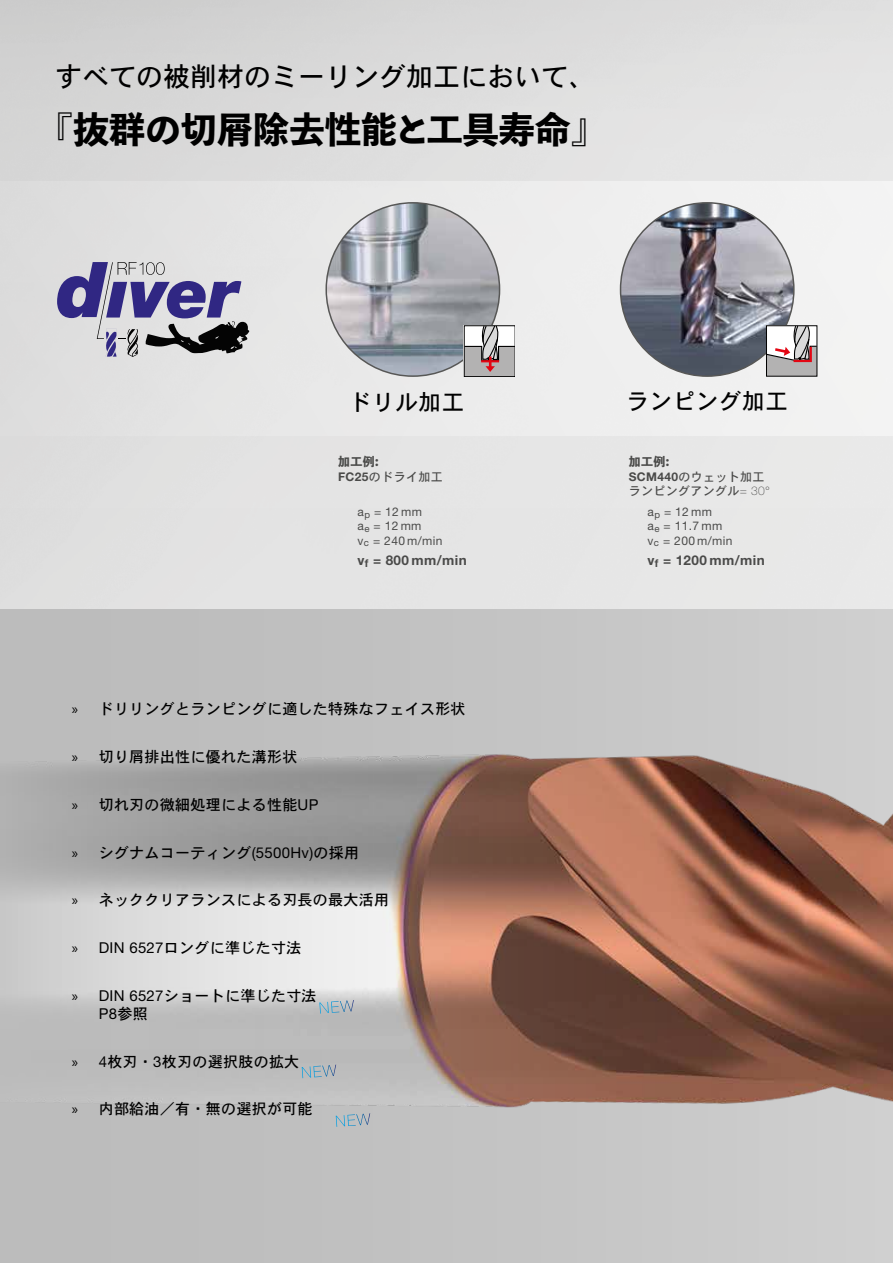
<style>
.page{position:relative;width:893px;height:1263px;background:#fff}
.page>*{position:absolute;margin:0;border:0;box-sizing:border-box;transform-origin:0 0}
.t1{font:36px "Toppan Bunkyu Midashi Go Std N EB";color:#000}
.t2{font:27px "Osaka";color:#000}
.t3{font:22.5px "Osaka";letter-spacing:.03em;color:#000}
.t4{font:15px "Osaka";letter-spacing:.02em;color:#000}
.t5{font:15px "Helvetica Neue LTW1 G";color:#000}
.t6{font:700 13.5px "Helvetica Neue LTW1 G";letter-spacing:.03em;color:#4a4a49}
.t7{font:12px/14.4px "Helvetica Neue LTW1 G";letter-spacing:.03em;color:#4a4a49}
.t8{font:12px/14.4px "Osaka";letter-spacing:.03em;color:#4a4a49}
.t9{font:12px "Toppan Bunkyu Midashi Go Std N EB";letter-spacing:.03em;color:#4a4a49}
.s1{font-family:"Helvetica Neue LTW1 G";font-weight:700}
.s2{font-family:"Myriad Pro"}
.s3{font-family:"Helvetica Neue LTW1 G"}
.s4{font-family:"Osaka"}
.s5{font-family:"Helvetica Neue LTW1 G";font-weight:100}
</style>
<div class="page">
<div style="left:0;top:508px;width:893px;height:755px;background:#bcbcbc"></div>
<img style="left:0;top:0;width:893px;height:608px">
<div style="left:0;top:181px;width:893px;height:254px;background:linear-gradient(to right,#dedede,#f4f4f4)"></div>
<img style="left:620px;top:203px;width:174px;height:173px;border-radius:87px">
<svg style="left:57px;top:262px;width:193px;height:95px;background:#9a98b0"></svg>
<img style="left:326px;top:203px;width:174px;height:173px;border-radius:87px">
<svg style="left:466px;top:327px;width:47px;height:47px"></svg>
<svg style="left:768px;top:327px;width:47px;height:47px"></svg>
<div style="left:766px;top:325px;width:51px;height:51px;border:1px solid #000"></div>
<img style="left:0;top:740px;width:893px;height:373px">
<svg style="left:319px;top:1000px;width:36px;height:13px"></svg>
<svg style="left:302px;top:1065px;width:35px;height:13px"></svg>
<h2 class="t2" style="left:55px;top:59px;width:541px">すべての被削材のミーリング加工において、</h2>
<h1 class="t1" style="left:37px;top:101px;width:571px">『抜群の切屑除去性能と工具寿命』</h1>
<h3 class="t3" style="left:349px;top:388px;width:117px">ドリル加工</h3>
<p class="t9" style="left:338px;top:453px;width:42px">加工例:</p>
<p class="t8" style="left:338px;top:469px;width:106px"><span class="s1">FC25</span>のドライ加工</p>
<p class="t7" style="left:358px;top:504px;width:86px">a<sub>p</sub> = 12 mm<br>a<sub>e</sub> = 12 mm<br>v<sub>c</sub> = 240 m/min</p>
<p class="t6" style="left:358px;top:552px;width:111px">v<sub>f</sub> = 800 mm/min</p>
<p class="t4" style="left:72px;top:699px;width:395px"><span class="s2">»</span> ドリリングとランピングに適した特殊なフェイス形状</p>
<p class="t4" style="left:72px;top:747px;width:227px"><span class="s2">»</span> 切り屑排出性に優れた溝形状</p>
<p class="t4" style="left:72px;top:795px;width:248px"><span class="s2">»</span> 切れ刃の微細処理による性能<span class="s3">UP</span></p>
<p class="t4" style="left:72px;top:842px;width:289px"><span class="s2">»</span> シグナムコーティング<span class="s3">(5500Hv)</span>の採用</p>
<p class="t4" style="left:72px;top:890px;width:319px"><span class="s2">»</span> ネッククリアランスによる刃長の最大活用</p>
<p class="t4" style="left:72px;top:938px;width:231px"><span class="s2">»</span> <span class="s3">DIN 6527</span>ロングに準じた寸法</p>
<p class="t4" style="left:72px;top:986px;width:246px"><span class="s2">»</span> <span class="s3">DIN 6527</span>ショートに準じた寸法</p>
<p class="t5" style="left:99px;top:1004px;width:50px">P8<span class="s4">参照</span></p>
<p class="t4" style="left:72px;top:1051px;width:229px"><span class="s2">»</span> <span class="s3">4</span>枚刃・<span class="s3">3</span>枚刃の選択肢の拡大</p>
<p class="t4" style="left:72px;top:1099px;width:242px"><span class="s2">»</span> 内部給油／有・無の選択が可能</p>
<h3 class="t3" style="left:626px;top:387px;width:163px">ランピング加工</h3>
<p class="t9" style="left:629px;top:453px;width:42px">加工例:</p>
<p class="t8" style="left:629px;top:469px;width:143px"><span class="s1">SCM440</span>のウェット加工ランピングアングル<span class="s5">= 30°</span></p>
<p class="t7" style="left:647px;top:504px;width:86px">a<sub>p</sub> = 12 mm<br>a<sub>e</sub> = 11.7 mm v<sub>c</sub> = 200 m/min</p>
<p class="t6" style="left:647px;top:552px;width:119px">v<sub>f</sub> = 1200 mm/min</p>
</div>
